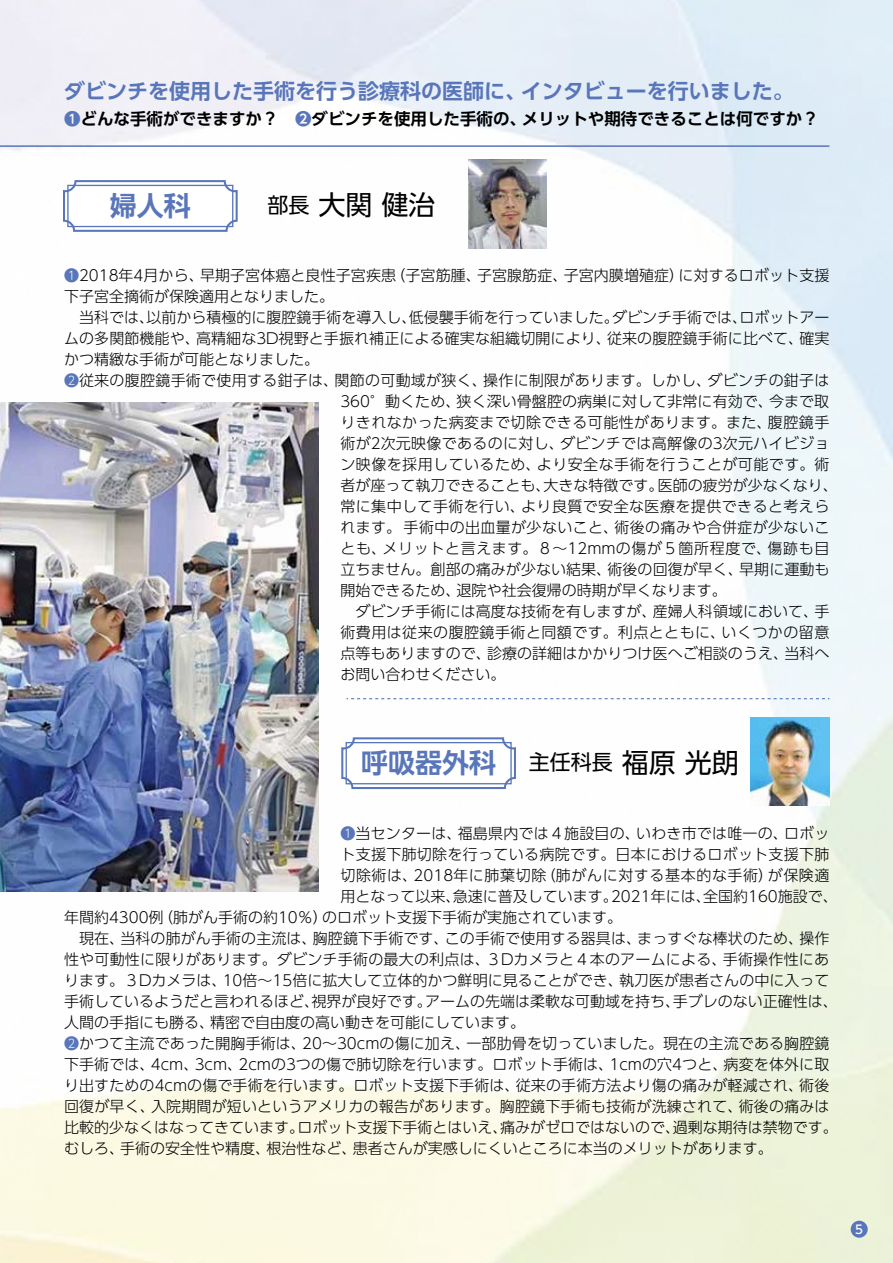
<style>
.page{position:relative;width:893px;height:1263px;background:#fff}
.page>*{position:absolute;margin:0;border:0;box-sizing:border-box;transform-origin:0 0}
.t1{font:700 27px "UD Shin Go Pro De";color:#5976ba}
.t2{font:27px "UD Shin Go Pro";color:#000}
.t3{font:700 21px "UD Shin Go Pro De";color:#5976ba}
.t4{font:700 16.5px "UD Shin Go Pro De";color:#000}
.t5{font:300 15px "UD Shin Go Pro";letter-spacing:.005em;color:#000}
.t6{font:300 15px "UD Shin Go Pro";letter-spacing:.03em;color:#000}
.t7{font:300 15px "UD Shin Go Pro";letter-spacing:.04em;color:#000}
.t8{font:300 15px "UD Shin Go Pro";letter-spacing:.045em;color:#000}
.t9{font:300 15px "UD Shin Go Pro";letter-spacing:.025em;color:#000}
.t10{font:500 12px "UD Shin Go Pro";color:#fff}
.s1{color:#5976ba}
.s2{font-size:21px}
.s3{font-family:"UD Shin Go Pro";font-weight:400;font-size:21px;color:#000}
.s4{font-family:"UD Shin Go Pro";font-weight:400;color:#000}
</style>
<div class="page">
<img style="left:0;top:0;width:893px;height:1263px">
<img style="left:0;top:402px;width:319px;height:489px">
<svg style="left:62px;top:179px;width:177px;height:54px"></svg>
<div style="left:67px;top:185px;width:166px;height:42px;border:1px solid #5976ba"></div>
<svg style="left:340px;top:736px;width:177px;height:54px"></svg>
<div style="left:346px;top:742px;width:166px;height:42px;border:1px solid #5976ba"></div>
<svg style="left:347px;top:698px;width:482px;height:1px"></svg>
<hr style="left:0;top:145px;width:829px;height:2px;background:#5976ba">
<img style="left:468px;top:160px;width:79px;height:89px">
<img style="left:751px;top:717px;width:78px;height:89px">
<div style="left:851px;top:1221px;width:17px;height:17px;background:#5976ba;border-radius:50%"></div>
<h2 class="t3" style="left:64px;top:74px;width:731px">ダビンチを使用した手術を行う診療科の医師に、インタビューを行いました。</h2>
<p class="t4" style="left:64px;top:105px;width:756px"><span class="s1">❶</span>どんな手術ができますか？　<span class="s1">❷</span>ダビンチを使用した手術の、メリットや期待できることは何ですか？</p>
<h1 class="t1" style="left:110px;top:183px;width:82px">婦人科</h1>
<h1 class="t2" style="left:267px;top:183px;width:169px"><span class="s2">部長</span> 大関 健治</h1>
<p class="t5" style="left:64px;top:263px;width:767px"><span class="s1">❶</span>2018年4月から、早期子宮体癌と良性子宮疾患（子宮筋腫、子宮腺筋症、子宮内膜増殖症）に対するロボット支援</p>
<p class="t5" style="left:64px;top:284px;width:271px">下子宮全摘術が保険適用となりました。</p>
<p class="t5" style="left:64px;top:305px;width:767px">　当科では、以前から積極的に腹腔鏡手術を導入し、低侵襲手術を行っていました。ダビンチ手術では、ロボットアー</p>
<p class="t5" style="left:64px;top:326px;width:767px">ムの多関節機能や、高精細な3D視野と手振れ補正による確実な組織切開により、従来の腹腔鏡手術に比べて、確実</p>
<p class="t5" style="left:64px;top:347px;width:256px">かつ精緻な手術が可能となりました。</p>
<p class="t5" style="left:64px;top:368px;width:767px"><span class="s1">❷</span>従来の腹腔鏡手術で使用する鉗子は、関節の可動域が狭く、操作に制限があります。しかし、ダビンチの鉗子は</p>
<p class="t5" style="left:340px;top:389px;width:490px">360°動くため、狭く深い骨盤腔の病巣に対して非常に有効で、今まで取</p>
<p class="t6" style="left:340px;top:410px;width:490px">りきれなかった病変まで切除できる可能性があります。また、腹腔鏡手</p>
<p class="t5" style="left:340px;top:431px;width:491px">術が2次元映像であるのに対し、ダビンチでは高解像の3次元ハイビジョ</p>
<p class="t6" style="left:340px;top:452px;width:490px">ン映像を採用しているため、より安全な手術を行うことが可能です。術</p>
<p class="t5" style="left:340px;top:473px;width:499px">者が座って執刀できることも、大きな特徴です。医師の疲労が少なくなり、</p>
<p class="t6" style="left:340px;top:494px;width:490px">常に集中して手術を行い、より良質で安全な医療を提供できると考えら</p>
<p class="t9" style="left:340px;top:515px;width:490px">れます。 手術中の出血量が少ないこと、術後の痛みや合併症が少ないこ</p>
<p class="t8" style="left:340px;top:536px;width:490px">とも、メリットと言えます。８～12mmの傷が５箇所程度で、傷跡も目</p>
<p class="t5" style="left:340px;top:557px;width:491px">立ちません。創部の痛みが少ない結果、術後の回復が早く、早期に運動も</p>
<p class="t5" style="left:340px;top:578px;width:388px">開始できるため、退院や社会復帰の時期が早くなります。</p>
<p class="t5" style="left:340px;top:599px;width:491px">　ダビンチ手術には高度な技術を有しますが、産婦人科領域において、手</p>
<p class="t6" style="left:340px;top:620px;width:490px">術費用は従来の腹腔鏡手術と同額です。利点とともに、いくつかの留意</p>
<p class="t5" style="left:340px;top:641px;width:491px">点等もありますので、診療の詳細はかかりつけ医へご相談のうえ、当科へ</p>
<p class="t5" style="left:340px;top:662px;width:167px">お問い合わせください。</p>
<h1 class="t1" style="left:361px;top:741px;width:379px">呼吸器外科 <span class="s3">主任科長</span> <span class="s4">福原 光朗</span></h1>
<p class="t5" style="left:340px;top:821px;width:491px"><span class="s1">❶</span>当センターは、福島県内では４施設目の、いわき市では唯一の、ロボッ</p>
<p class="t5" style="left:340px;top:842px;width:491px">ト支援下肺切除を行っている病院です。日本におけるロボット支援下肺</p>
<p class="t7" style="left:340px;top:863px;width:491px">切除術は、2018年に肺葉切除（肺がんに対する基本的な手術）が保険適</p>
<p class="t5" style="left:340px;top:884px;width:499px">用となって以来、急速に普及しています。2021年には、全国約160施設で、</p>
<p class="t5" style="left:64px;top:905px;width:560px">年間約4300例（肺がん手術の約10％）のロボット支援下手術が実施されています。</p>
<p class="t5" style="left:64px;top:926px;width:767px">　現在、当科の肺がん手術の主流は、胸腔鏡下手術です、この手術で使用する器具は、まっすぐな棒状のため、操作</p>
<p class="t5" style="left:64px;top:947px;width:767px">性や可動性に限りがあります。ダビンチ手術の最大の利点は、３Dカメラと４本のアームによる、手術操作性にあ</p>
<p class="t5" style="left:64px;top:968px;width:767px">ります。３Dカメラは、10倍～15倍に拡大して立体的かつ鮮明に見ることができ、執刀医が患者さんの中に入って</p>
<p class="t5" style="left:64px;top:989px;width:775px">手術しているようだと言われるほど、視界が良好です。アームの先端は柔軟な可動域を持ち、手ブレのない正確性は、</p>
<p class="t5" style="left:64px;top:1010px;width:463px">人間の手指にも勝る、精密で自由度の高い動きを可能にしています。</p>
<p class="t5" style="left:64px;top:1031px;width:767px"><span class="s1">❷</span>かつて主流であった開胸手術は、20～30cmの傷に加え、一部肋骨を切っていました。現在の主流である胸腔鏡</p>
<p class="t5" style="left:64px;top:1052px;width:767px">下手術では、4cm、3cm、2cmの3つの傷で肺切除を行います。ロボット手術は、1cmの穴4つと、病変を体外に取</p>
<p class="t5" style="left:64px;top:1073px;width:767px">り出すための4cmの傷で手術を行います。ロボット支援下手術は、従来の手術方法より傷の痛みが軽減され、術後</p>
<p class="t5" style="left:64px;top:1094px;width:767px">回復が早く、入院期間が短いというアメリカの報告があります。胸腔鏡下手術も技術が洗練されて、術後の痛みは</p>
<p class="t5" style="left:64px;top:1115px;width:775px">比較的少なくはなってきています。ロボット支援下手術とはいえ、痛みがゼロではないので、過剰な期待は禁物です。</p>
<p class="t5" style="left:64px;top:1136px;width:710px">むしろ、手術の安全性や精度、根治性など、患者さんが実感しにくいところに本当のメリットがあります。</p>
<p class="t10" style="left:855px;top:1219px;width:9px">5</p>
</div>
